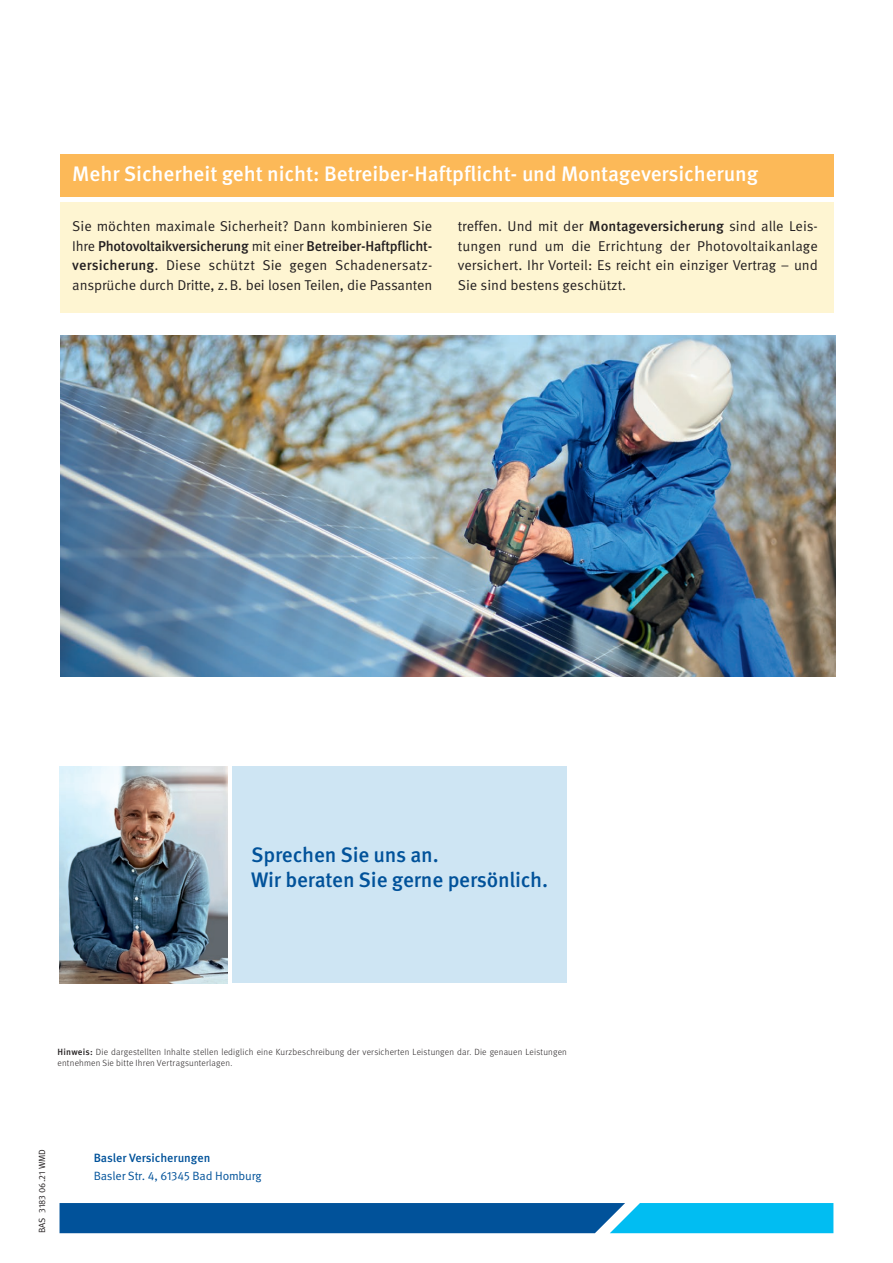
<style>
.page{position:relative;width:893px;height:1263px;background:#fff}
.page>*{position:absolute;margin:0;border:0;box-sizing:border-box;transform-origin:0 0}
._03_Subline_Basler_B{font:500 21px "Meta Pro";letter-spacing:-.005em;color:#fff}
._04_Copy{font:500 21px/25.5px "Meta Pro";letter-spacing:-.01em;color:#01529a}
._04_Copy-2{font:14.25px/19.5px "Meta Pro Norm";letter-spacing:-.01em;color:#231f20;text-align:justify}
.t1{font:12px "Meta Pro Norm";letter-spacing:-.015em;color:#01529a}
.t2{font:500 12px "Meta Pro";letter-spacing:-.005em;color:#01529a}
.t3{font:300 9px/10.5px "Meta Pro";letter-spacing:.02em;color:#231f20}
.t4{font:9px "Meta Pro Norm";color:#231f20}
.s1{font-family:"Meta Pro";font-weight:500}
.s2{font-weight:500}
</style>
<div class="page">
<div style="left:233px;top:767px;width:334px;height:216px;background:#cee5f3"></div>
<div style="left:60px;top:202px;width:773px;height:111px;background:#fef5d2"></div>
<div style="left:60px;top:154px;width:773px;height:43px;background:#fcb958"></div>
<svg style="left:60px;top:1203px;width:773px;height:30px;background:#0672b3"></svg>
<img style="left:60px;top:767px;width:167px;height:216px">
<img style="left:60px;top:336px;width:775px;height:341px">
<p class="_03_Subline_Basler_B" style="left:72px;top:157px;width:687px">Mehr Sicherheit geht nicht: Betreiber-Haftpflicht- und Montageversicherung</p>
<p class="_04_Copy-2" style="left:72px;top:215px;width:362px">Sie möchten maximale Sicherheit? Dann kombinieren Sie Ihre <span class="s1">Photovoltaikversicherung</span> mit einer <span class="s1">Betreiber-Haftpflicht&shy;versicherung</span>. Diese schützt Sie gegen Schadenersatz&shy;ansprüche durch Dritte, z.B. bei losen Teilen, die Passanten</p>
<p class="_04_Copy-2" style="left:458px;top:215px;width:362px">treffen. Und mit der <span class="s1">Montageversicherung</span> sind alle Leis&shy;tungen rund um die Errichtung der Photovoltaikanlage versichert. Ihr Vorteil: Es reicht ein einziger Vertrag – und Sie sind bestens geschützt.</p>
<p class="_04_Copy" style="left:251px;top:840px;width:299px">Sprechen Sie uns an.<br>Wir beraten Sie gerne persönlich.</p>
<p class="t3" style="left:58px;top:1046px;width:511px"><span class="s2">Hinweis:</span> Die dargestellten Inhalte stellen lediglich eine Kurzbeschreibung der versicherten Leistungen dar. Die genauen Leistungen entnehmen Sie bitte Ihren Vertragsunterlagen.</p>
<p class="t4" style="left:35px;top:1233px;width:86px;rotate:-90deg">BAS 3183 06.21 WMD</p>
<p class="t2" style="left:94px;top:1149px;width:118px">Basler Versicherungen</p>
<p class="t1" style="left:94px;top:1166px;width:169px">Basler Str. 4, 61345 Bad Homburg</p>
</div>
